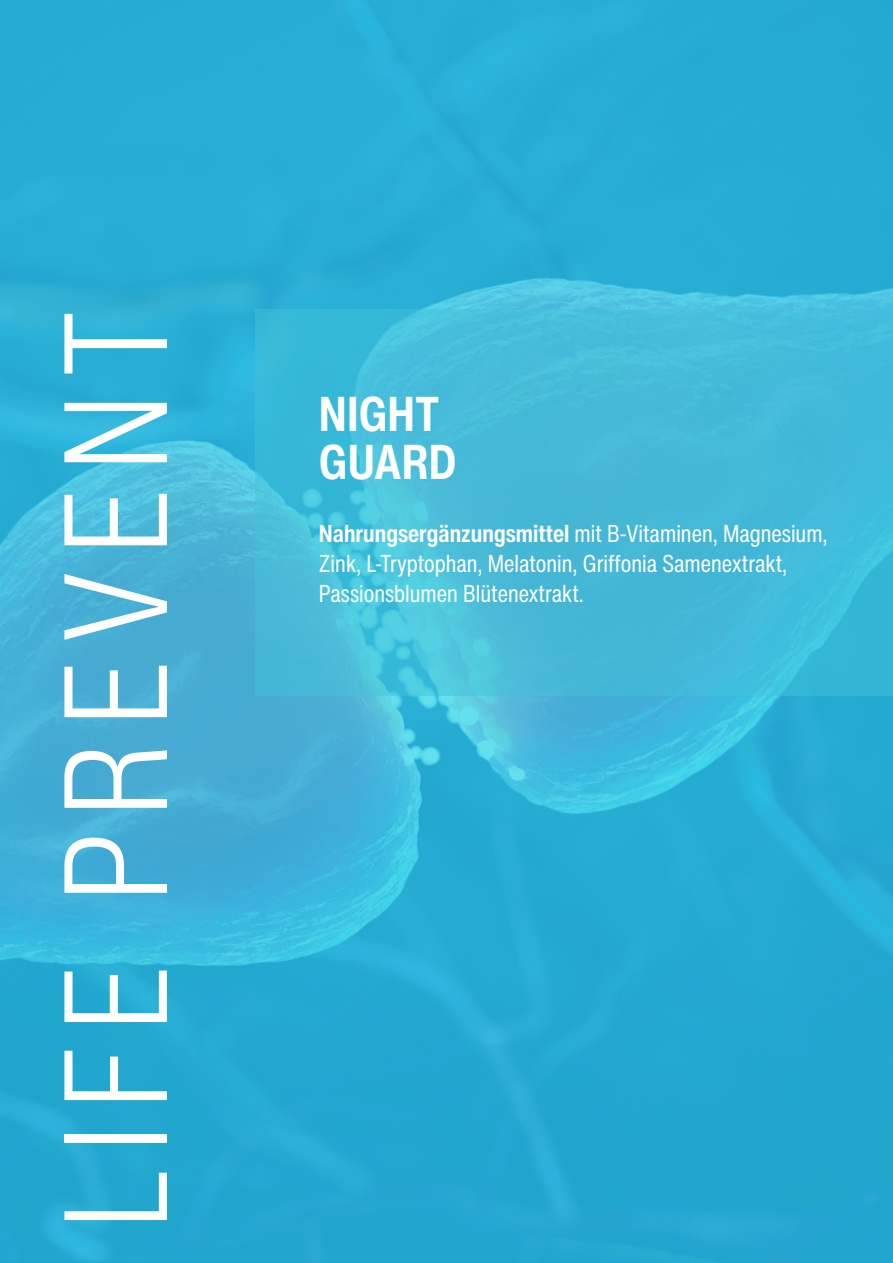
<style>
.page{position:relative;width:893px;height:1263px;background:#fff}
.page>*{position:absolute;margin:0;border:0;box-sizing:border-box;transform-origin:0 0}
.t1{font:300 condensed 144px "Helvetica Now Text";letter-spacing:.105em;color:#fff}
.t2{font:700 condensed 48px "Helvetica Now Text";letter-spacing:.005em;color:#fff}
.t3{font:condensed 24px/30px "Helvetica Now Text";color:#fff}
.s1{font-weight:700}
</style>
<div class="page">
<img style="left:0;top:0;width:893px;height:1263px">
<svg style="left:255px;top:309px;width:638px;height:387px;background:#43bbd9"></svg>
<p class="t1" style="left:21px;top:1230px;width:922px;rotate:-90deg">LIFE PREVENT</p>
<p class="t2" style="left:319px;top:382px;width:122px">NIGHT</p>
<p class="t2" style="left:319px;top:430px;width:139px">GUARD</p>
<p class="t3" style="left:319px;top:519px;width:510px"><span class="s1">Nahrungsergänzungsmittel</span> mit B-Vitaminen, Magnesium,<br>Zink, L-Tryptophan, Melatonin, Griffonia Samenextrakt,<br>Passionsblumen Blütenextrakt.</p>
</div>
